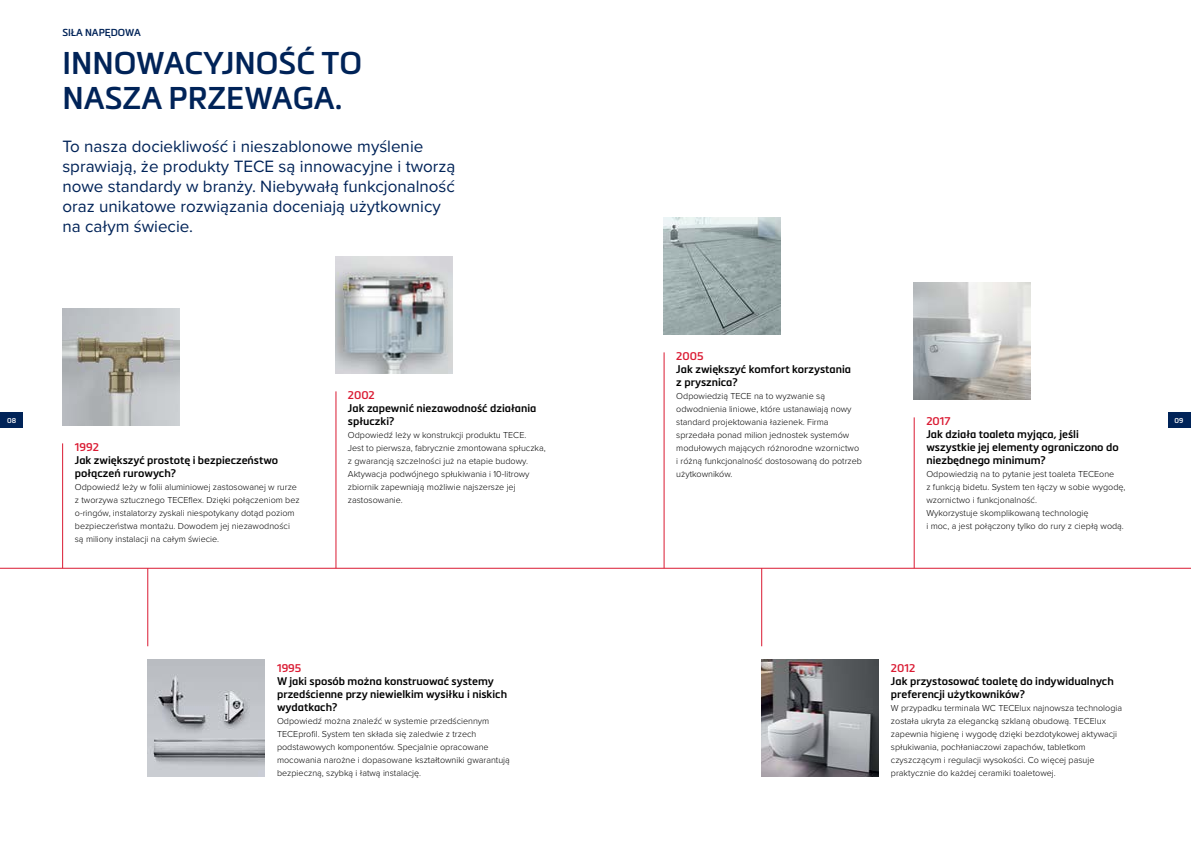
<style>
.page{position:relative;width:1191px;height:842px;background:#fff}
.page>*{position:absolute;margin:0;border:0;box-sizing:border-box;transform-origin:0 0}
.t1{font:600 31px/35px "Metronic Pro";color:#002358}
.t2{font:17px/20px "Proxima Nova";color:#002358}
.t3{font:600 11px/13px "Metronic Pro";color:#000}
.t4{font:600 11px "Metronic Pro";color:#da1a32}
.t5{font:600 10px "Metronic Pro";color:#002358}
.t6{font:300 9px/13px "Proxima Nova";color:#000}
.t7{font:600 7px "Metronic Pro";color:#fff}
</style>
<div class="page">
<img style="left:664px;top:217px;width:117px;height:117px">
<img style="left:761px;top:659px;width:117px;height:117px">
<img style="left:914px;top:282px;width:117px;height:117px">
<img style="left:147px;top:659px;width:117px;height:117px">
<img style="left:62px;top:308px;width:117px;height:117px">
<img style="left:336px;top:256px;width:117px;height:117px">
<hr style="left:761px;top:568px;width:1px;height:78px;background:#da1a32">
<hr style="left:914px;top:417px;width:1px;height:151px;background:#da1a32">
<hr style="left:664px;top:352px;width:1px;height:216px;background:#da1a32">
<hr style="left:147px;top:568px;width:1px;height:78px;background:#da1a32">
<hr style="left:336px;top:391px;width:1px;height:177px;background:#da1a32">
<hr style="left:62px;top:443px;width:1px;height:125px;background:#da1a32">
<hr style="left:0;top:568px;width:1191px;height:1px;background:#da1a32">
<div style="left:1168px;top:412px;width:23px;height:16px;background:#002358"></div>
<div style="left:0;top:412px;width:23px;height:16px;background:#002358"></div>
<p class="t5" style="left:62px;top:26px;width:80px">SIŁA NAPĘDOWA</p>
<h1 class="t1" style="left:62px;top:45px;width:301px">INNOWACYJNOŚĆ TO<br>NASZA PRZEWAGA.</h1>
<h2 class="t2" style="left:62px;top:136px;width:395px">To nasza dociekliwość i nieszablonowe myślenie sprawiają, że produkty TECE są innowacyjne i tworzą nowe standardy w branży. Niebywałą funkcjonalność oraz unikatowe rozwiązania doceniają użytkownicy na całym świecie.</h2>
<p class="t4" style="left:676px;top:349px;width:29px">2005</p>
<p class="t3" style="left:676px;top:363px;width:176px">Jak zwiększyć komfort korzystania z prysznica?</p>
<p class="t6" style="left:676px;top:389px;width:187px">Odpowiedzią TECE na to wyzwanie są odwodnienia liniowe, które ustanawiają nowy standard projektowania łazienek. Firma sprzedała ponad milion jednostek systemów modułowych mających różnorodne wzornictwo i różną funkcjonalność dostosowaną do potrzeb użytkowników.</p>
<p class="t4" style="left:348px;top:388px;width:28px">2002</p>
<p class="t3" style="left:348px;top:402px;width:190px">Jak zapewnić niezawodność działania spłuczki?</p>
<p class="t6" style="left:348px;top:428px;width:199px">Odpowiedź leży w konstrukcji produktu TECE.<br>Jest to pierwsza, fabrycznie zmontowana spłuczka, z gwarancją szczelności już na etapie budowy.<br>Aktywacja podwójnego spłukiwania i 10-litrowy zbiornik zapewniają możliwie najszersze jej zastosowanie.</p>
<p class="t4" style="left:926px;top:414px;width:26px">2017</p>
<p class="t3" style="left:926px;top:428px;width:194px">Jak działa toaleta myjąca, jeśli wszystkie jej elementy ograniczono do niezbędnego minimum?</p>
<p class="t6" style="left:926px;top:467px;width:201px">Odpowiedzią na to pytanie jest toaleta TECEone<br>z funkcją bidetu. System ten łączy w sobie wygodę, wzornictwo i funkcjonalność.<br>Wykorzystuje skomplikowaną technologię<br>i moc, a jest połączony tylko do rury z ciepłą wodą.</p>
<p class="t7" style="left:7px;top:416px;width:11px">08</p>
<p class="t7" style="left:1174px;top:416px;width:10px">09</p>
<p class="t4" style="left:75px;top:440px;width:26px">1992</p>
<p class="t3" style="left:75px;top:454px;width:205px">Jak zwiększyć prostotę i bezpieczeństwo połączeń rurowych?</p>
<p class="t6" style="left:75px;top:480px;width:226px">Odpowiedź leży w folii aluminiowej zastosowanej w rurze z tworzywa sztucznego TECEflex. Dzięki połączeniom bez o-ringów, instalatorzy zyskali niespotykany dotąd poziom bezpieczeństwa montażu. Dowodem jej niezawodności są miliony instalacji na całym świecie.</p>
<p class="t4" style="left:277px;top:661px;width:26px">1995</p>
<p class="t3" style="left:277px;top:675px;width:232px">W jaki sposób można konstruować systemy przedścienne przy niewielkim wysiłku i niskich wydatkach?</p>
<p class="t6" style="left:277px;top:714px;width:234px">Odpowiedź można znaleźć w systemie przedściennym TECEprofil. System ten składa się zaledwie z trzech podstawowych komponentów. Specjalnie opracowane mocowania narożne i dopasowane kształtowniki gwarantują bezpieczną, szybką i łatwą instalację.</p>
<p class="t4" style="left:891px;top:661px;width:26px">2012</p>
<p class="t3" style="left:891px;top:675px;width:224px">Jak przystosować toaletę do indywidualnych preferencji użytkowników?</p>
<p class="t6" style="left:891px;top:701px;width:233px">W przypadku terminala WC TECElux najnowsza technologia została ukryta za elegancką szklaną obudową. TECElux zapewnia higienę i wygodę dzięki bezdotykowej aktywacji spłukiwania, pochłaniaczowi zapachów, tabletkom czyszczącym i regulacji wysokości. Co więcej pasuje praktycznie do każdej ceramiki toaletowej.</p>
</div>
